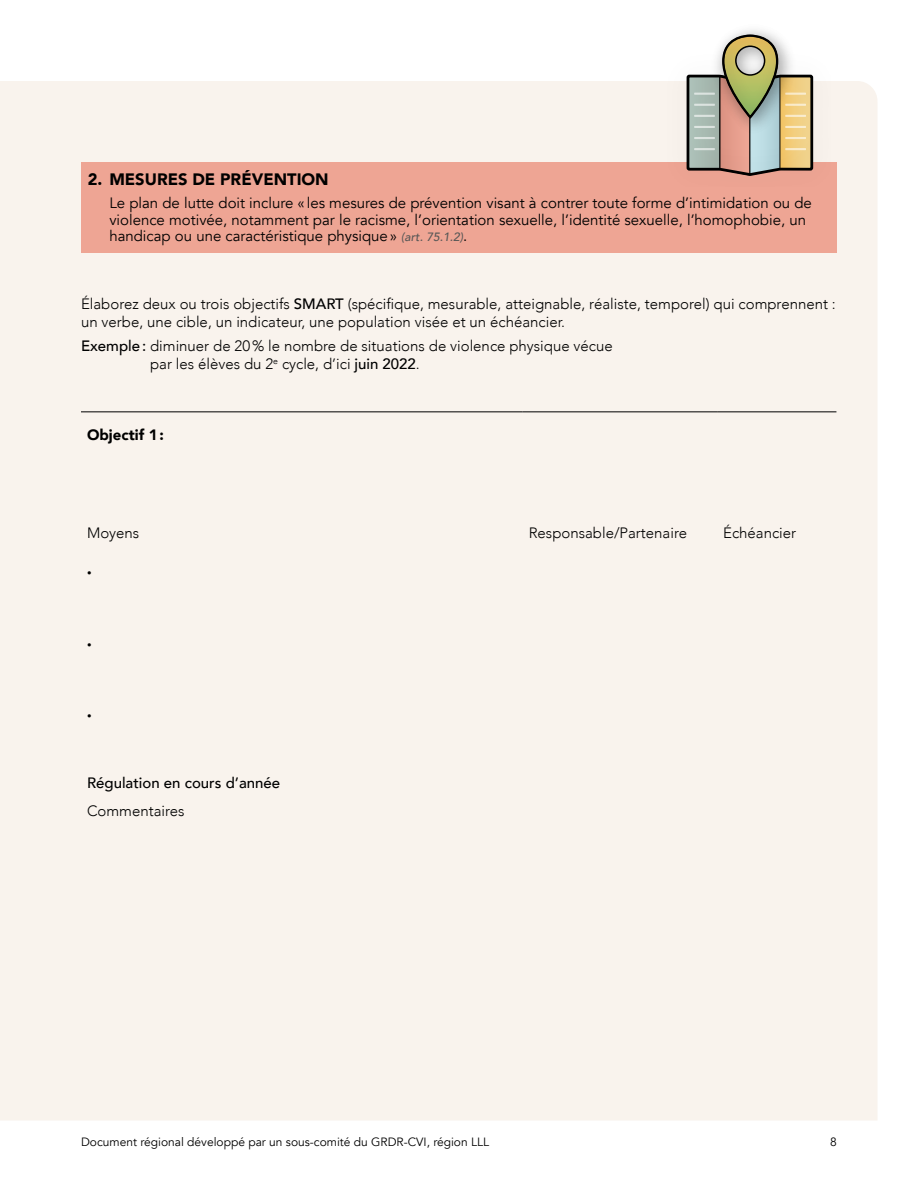
<style>
.page{position:relative;width:918px;height:1188px;background:#fff}
.page>*{position:absolute;margin:0;border:0;box-sizing:border-box;transform-origin:0 0}
.t1{font:900 16.5px "Avenir";color:#000}
.t2{font:300 15px/18px "Avenir";color:#000}
.t3{font:15px/16.5px "Avenir";color:#000}
.t4{font:500 15px "Avenir";color:#000}
.t5{font:900 15px "Avenir";color:#000}
.t6{font:12px "Avenir";color:#000}
.t7{font:500 9px "Avenir";color:#000}
.s1{font-weight:500;font-style:italic;font-size:12px;color:#575756}
.s2{font-weight:500}
</style>
<div class="page">
<div style="left:0;top:81px;width:877px;height:1039px;background:#f9f3ed"></div>
<div style="left:81px;top:162px;width:756px;height:91px;background:#eea594"></div>
<hr style="left:81px;top:411px;width:442px;height:1px;background:#000">
<hr style="left:523px;top:411px;width:194px;height:1px;background:#000">
<hr style="left:717px;top:411px;width:119px;height:1px;background:#000">
<div style="left:667px;top:81px;width:163px;height:81px;background:#f7f1eb"></div>
<svg style="left:685px;top:33px;width:130px;height:143px"></svg>
<p class="t1" style="left:88px;top:165px;width:242px">2. MESURES DE PRÉVENTION</p>
<p class="t3" style="left:109px;top:195px;width:704px">Le plan de lutte doit inclure « les mesures de prévention visant à contrer toute forme d’intimidation ou de violence motivée, notamment par le racisme, l’orientation sexuelle, l’identité sexuelle, l’homophobie, un handicap ou une caractéristique physique» <span class="s1">(art. 75.1.2)</span>.</p>
<p class="t2" style="left:81px;top:295px;width:756px">Élaborez deux ou trois objectifs <span class="s2">SMART</span> (spécifique, mesurable, atteignable, réaliste, temporel) qui comprennent : un verbe, une cible, un indicateur, une population visée et un échéancier.</p>
<p class="t2" style="left:150px;top:337px;width:464px;text-indent:-69px"><span class="s2">Exemple:</span> diminuer de 20% le nombre de situations de violence physique vécue par les élèves du 2<sup>e</sup> cycle, d’ici <span class="s2">juin 2022</span>.</p>
<p class="t5" style="left:87px;top:422px;width:78px">Objectif 1:</p>
<p class="t2" style="left:87px;top:524px;width:54px">Moyens</p>
<p class="t7" style="left:87px;top:566px;width:6px">•</p>
<p class="t7" style="left:87px;top:637px;width:6px">•</p>
<p class="t7" style="left:87px;top:708px;width:6px">•</p>
<p class="t4" style="left:87px;top:770px;width:195px">Régulation en cours d’année</p>
<p class="t2" style="left:87px;top:802px;width:99px">Commentaires</p>
<p class="t2" style="left:529px;top:524px;width:160px">Responsable/Partenaire</p>
<p class="t2" style="left:723px;top:524px;width:75px">Échéancier</p>
<p class="t6" style="left:81px;top:1135px;width:410px">Document régional développé par un sous-comité du GRDR-CVI, région LLL</p>
<p class="t6" style="left:830px;top:1135px;width:8px">8</p>
</div>
